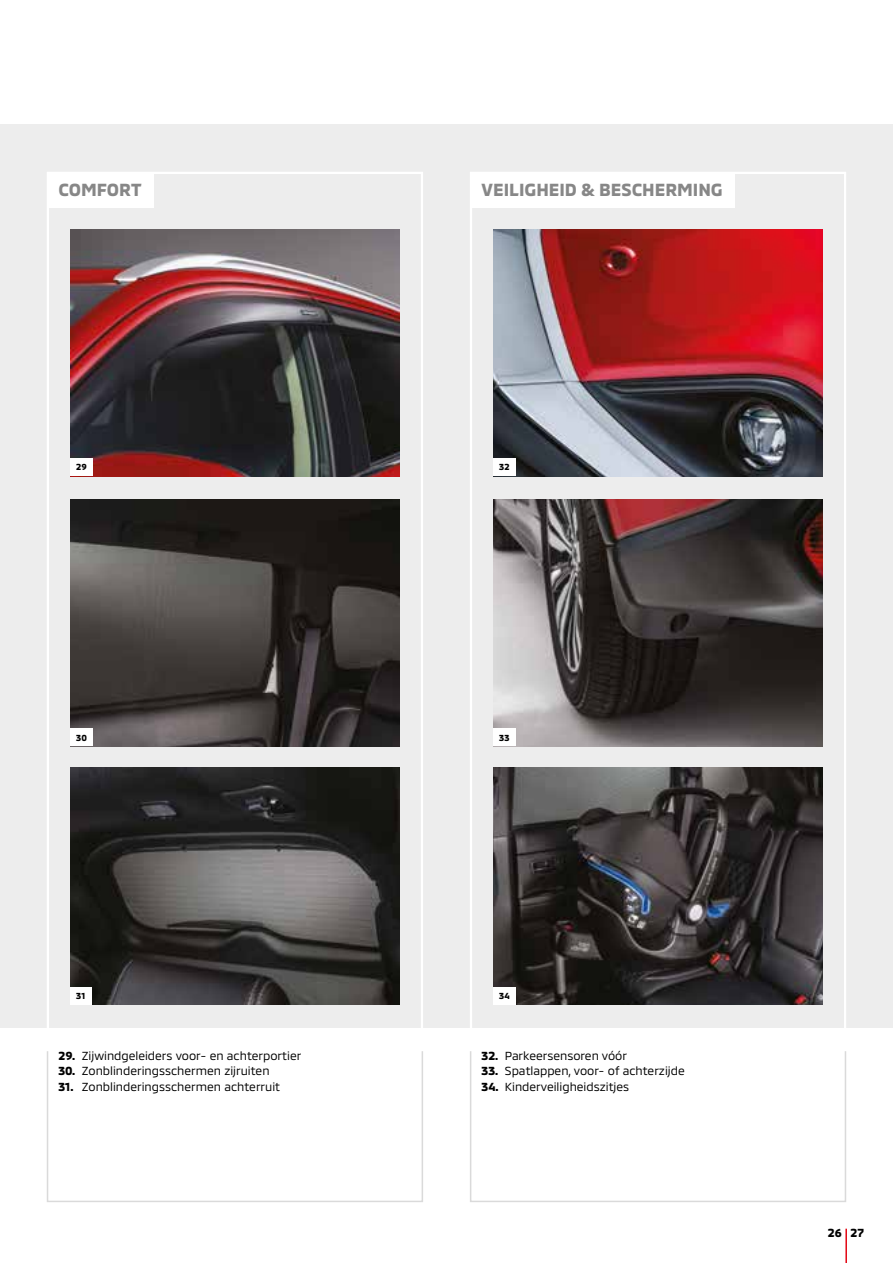
<style>
.page{position:relative;width:893px;height:1263px;background:#fff}
.page>*{position:absolute;margin:0;border:0;box-sizing:border-box;transform-origin:0 0}
.t1{font:700 18px "MMC";letter-spacing:-.005em;color:#878787}
.t2{font:12px "MMC";color:#000}
.t3{font:700 12px "MMC";color:#000}
.t4{font:700 9px "MMC";letter-spacing:.03em;color:#000}
.s1{font-weight:700}
</style>
<div class="page">
<div style="left:0;top:124px;width:893px;height:904px;background:#ededed"></div>
<div style="left:470px;top:172px;width:265px;height:35px;background:#fff"></div>
<div style="left:47px;top:172px;width:106px;height:35px;background:#fff"></div>
<img style="left:493px;top:499px;width:330px;height:247px">
<img style="left:493px;top:768px;width:330px;height:236px">
<img style="left:70px;top:499px;width:330px;height:247px">
<img style="left:493px;top:229px;width:330px;height:247px">
<img style="left:70px;top:229px;width:330px;height:247px">
<img style="left:70px;top:768px;width:330px;height:236px">
<div style="left:493px;top:458px;width:23px;height:18px;background:#fff"></div>
<div style="left:70px;top:458px;width:23px;height:18px;background:#fff"></div>
<div style="left:493px;top:728px;width:23px;height:18px;background:#fff"></div>
<div style="left:70px;top:728px;width:23px;height:18px;background:#fff"></div>
<div style="left:493px;top:986px;width:23px;height:18px;background:#fff"></div>
<div style="left:70px;top:986px;width:21px;height:18px;background:#fff"></div>
<div style="left:47px;top:1050px;width:376px;height:152px;border:2px solid #dadada"></div>
<div style="left:470px;top:1050px;width:376px;height:152px;border:2px solid #dadada"></div>
<hr style="left:845px;top:1229px;width:2px;height:34px;background:#e30613">
<h1 class="t1" style="left:58px;top:175px;width:85px">COMFORT</h1>
<h1 class="t1" style="left:482px;top:175px;width:243px">VEILIGHEID &amp; BESCHERMING</h1>
<p class="t4" style="left:76px;top:460px;width:12px">29</p>
<p class="t4" style="left:499px;top:460px;width:12px">32</p>
<p class="t4" style="left:76px;top:730px;width:12px">30</p>
<p class="t4" style="left:499px;top:730px;width:12px">33</p>
<p class="t4" style="left:76px;top:988px;width:11px">31</p>
<p class="t4" style="left:499px;top:988px;width:12px">34</p>
<p class="t2" style="left:58px;top:1045px;width:244px"><span class="s1">29.</span> Zijwindgeleiders voor- en achterportier</p>
<p class="t2" style="left:58px;top:1061px;width:213px"><span class="s1">30.</span> Zonblinderingsschermen zijruiten</p>
<p class="t2" style="left:58px;top:1077px;width:223px"><span class="s1">31.</span> Zonblinderingsschermen achterruit</p>
<p class="t2" style="left:482px;top:1045px;width:147px"><span class="s1">32.</span> Parkeersensoren vóór</p>
<p class="t2" style="left:482px;top:1061px;width:205px"><span class="s1">33.</span> Spatlappen, voor- of achterzijde</p>
<p class="t2" style="left:482px;top:1077px;width:149px"><span class="s1">34.</span> Kinderveiligheidszitjes</p>
<p class="t3" style="left:828px;top:1223px;width:38px">26 27</p>
</div>
